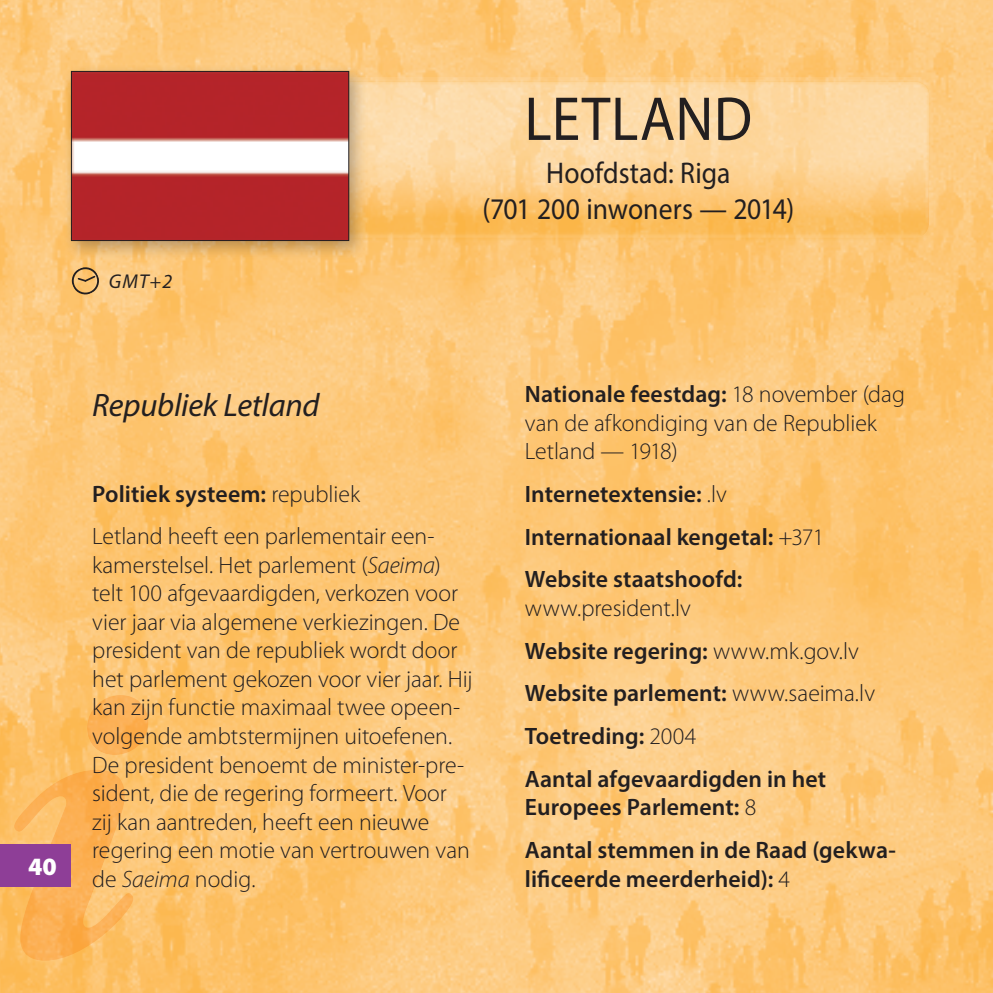
<style>
.page{position:relative;width:993px;height:993px;background:#fff}
.page>*{position:absolute;margin:0;border:0;box-sizing:border-box;transform-origin:0 0}
.country{font:62.5px "Myriad Pro";letter-spacing:.01em;color:#231f20;scale:.92 1}
.country_name{font:italic 32.5px "Myriad Pro";letter-spacing:-.01em;color:#231f20}
.capital{font:30px/36px "Myriad Pro";color:#231f20;text-align:center;scale:.92 1}
.t1{font:900 25px "Myriad Pro";color:#fff}
.body{font:300 23.75px/28.5px "Myriad Pro";color:#231f20}
.body_nested{font:600 23.75px/28.5px "Myriad Pro";letter-spacing:.005em;color:#231f20}
.body_nested_first{font:300 23.75px/28.5px "Myriad Pro";color:#231f20}
.GMT{font:italic 20px "Myriad Pro";color:#231f20}
.s1{font-weight:300}
.s2{font-style:italic}
.s3{font-weight:600}
</style>
<div class="page">
<img style="left:0;top:0;width:992px;height:992px">
<img style="left:14px;top:694px;width:134px;height:266px">
<div style="left:0;top:843px;width:71px;height:43px;background:#8e3e97"></div>
<div style="left:67px;top:87px;width:864px;height:154px;background:#fff;opacity:.5"></div>
<div style="left:69px;top:77px;width:863px;height:157px;background:#f9a71b;opacity:.5"></div>
<div style="left:62px;top:63px;width:306px;height:197px;background:#231f20;opacity:.3"></div>
<img style="left:73px;top:73px;width:274px;height:166px">
<div style="left:71px;top:71px;width:278px;height:170px;border:1px solid #231f20"></div>
<svg style="left:68px;top:264px;width:34px;height:31px"></svg>
<p class="GMT" style="left:109px;top:269px;width:65px">GMT+2</p>
<p class="country" style="left:524px;top:80px;width:249px">LETLAND</p>
<p class="capital" style="left:482px;top:154px;width:340px">Hoofdstad: Riga<br>(701 200 inwoners — 2014)</p>
<p class="t1" style="left:28px;top:851px;width:30px">40</p>
<p class="country_name" style="left:92px;top:385px;width:229px">Republiek Letland</p>
<p class="body_nested" style="left:92px;top:478px;width:269px">Politiek systeem: <span class="s1">republiek</span></p>
<p class="body" style="left:92px;top:522px;width:382px">Letland heeft een parlementair een&shy;kamerstelsel. Het parlement (<span class="s2">Saeima</span>) telt 100 afgevaardigden, verkozen voor vier jaar via algemene verkiezingen. De president van de republiek wordt door het parlement gekozen voor vier jaar. Hij kan zijn functie maximaal twee opeen&shy;volgende ambtstermijnen uitoefenen.<br>De president benoemt de minister-pre&shy;sident, die de regering formeert. Voor<br>zij kan aantreden, heeft een nieuwe regering een motie van vertrouwen van de <span class="s2">Saeima</span> nodig.</p>
<p class="body_nested_first" style="left:524px;top:380px;width:381px"><span class="s3">Nationale feestdag:</span> 18 november (dag van de afkondiging van de Republiek<br>Letland — 1918)</p>
<p class="body_nested" style="left:524px;top:479px;width:204px">Internetextensie: <span class="s1">.lv</span></p>
<p class="body_nested" style="left:524px;top:521px;width:301px">Internationaal kengetal: <span class="s1">+371</span></p>
<p class="body_nested" style="left:524px;top:564px;width:219px">Website staatshoofd: <span class="s1">www.president.lv</span></p>
<p class="body_nested" style="left:524px;top:635px;width:335px">Website regering: <span class="s1">www.mk.gov.lv</span></p>
<p class="body_nested" style="left:524px;top:678px;width:351px">Website parlement: <span class="s1">www.saeima.lv</span></p>
<p class="body_nested" style="left:524px;top:721px;width:173px">Toetreding: <span class="s1">2004</span></p>
<p class="body_nested" style="left:524px;top:763px;width:303px">Aantal afgevaardigden in het<br>Europees Parlement: <span class="s1">8</span></p>
<p class="body_nested" style="left:524px;top:835px;width:372px">Aantal stemmen in de Raad (gekwa&shy;lificeerde meerderheid): <span class="s1">4</span></p>
</div>
